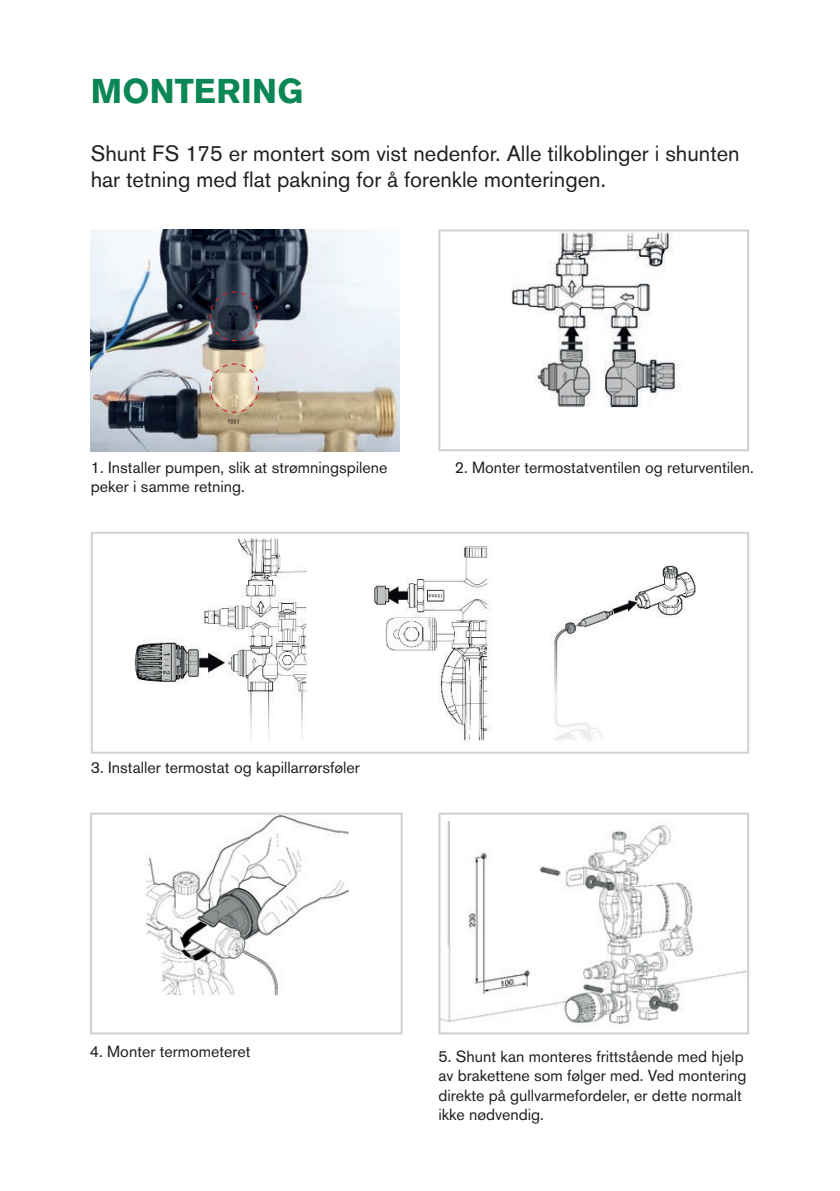
<style>
.page{position:relative;width:840px;height:1191px;background:#fff}
.page>*{position:absolute;margin:0;border:0;box-sizing:border-box;transform-origin:0 0}
.t1{font:700 34.2px "Akzidenz Grotesk BE";letter-spacing:.01em;color:#0b8755}
.t2{font:22px/26.4px "Akzidenz Grotesk BE";color:#231f20}
.t3{font:16px/19.2px "Akzidenz Grotesk BE";color:#231f20}
</style>
<div class="page">
<img style="left:91px;top:229px;width:308px;height:222px">
<svg style="left:209px;top:291px;width:50px;height:51px;background:#3f4352"></svg>
<svg style="left:209px;top:363px;width:50px;height:50px;background:#d8c3a7"></svg>
<img style="left:511px;top:232px;width:168px;height:176px">
<div style="left:438px;top:229px;width:310px;height:222px;border:2px solid #d1d2d4"></div>
<img style="left:134px;top:538px;width:562px;height:205px">
<div style="left:91px;top:532px;width:657px;height:221px;border:2px solid #d1d2d4"></div>
<img style="left:145px;top:815px;width:204px;height:181px">
<div style="left:90px;top:812px;width:312px;height:222px;border:2px solid #d1d2d4"></div>
<img style="left:441px;top:821px;width:304px;height:205px">
<div style="left:438px;top:812px;width:310px;height:222px;border:2px solid #d1d2d4"></div>
<h1 class="t1" style="left:91px;top:71px;width:214px">MONTERING</h1>
<h2 class="t2" style="left:91px;top:140px;width:650px">Shunt FS 175 er montert som vist nedenfor. Alle tilkoblinger i shunten har tetning med flat pakning for å forenkle monteringen.</h2>
<p class="t3" style="left:91px;top:458px;width:298px">1. Installer pumpen, slik at strømningspilene peker i samme retning.</p>
<p class="t3" style="left:454px;top:458px;width:300px">2. Monter termostatventilen og returventilen.</p>
<p class="t3" style="left:91px;top:758px;width:270px">3. Installer termostat og kapillarrørsføler</p>
<p class="t3" style="left:90px;top:1041px;width:162px">4. Monter termometeret</p>
<p class="t3" style="left:438px;top:1047px;width:309px">5. Shunt kan monteres frittstående med hjelp av brakettene som følger med. Ved montering direkte på gullvarmefordeler, er dette normalt ikke nødvendig.</p>
</div>
